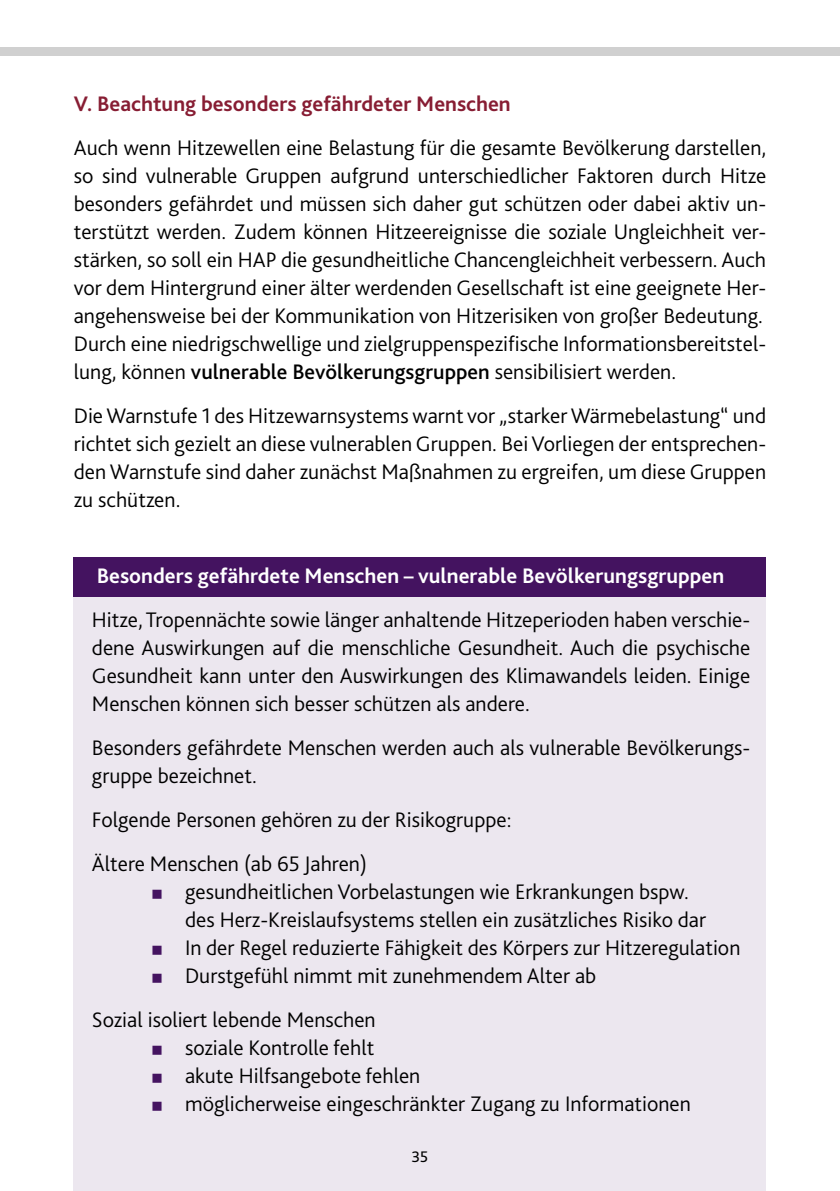
<style>
.page{position:relative;width:840px;height:1191px;background:#fff}
.page>*{position:absolute;margin:0;border:0;box-sizing:border-box;transform-origin:0 0}
.t1{font:300 22px/28px "Bliss 2";color:#000;text-align:justify}
.t2{font:700 22px "Bliss 2";color:#fff}
.t3{font:700 22px "Bliss 2";color:#871d33}
.t4{font:16px "Bliss 2";color:#000}
.s1{font-weight:500}
</style>
<div class="page">
<div style="left:0;top:47px;width:839px;height:8px;background:#d0d0d0"></div>
<div style="left:74px;top:596px;width:691px;height:595px;background:#ece7ef"></div>
<div style="left:74px;top:557px;width:691px;height:39px;background:#441360"></div>
<p class="t3" style="left:74px;top:90px;width:438px">V. Beachtung besonders gefährdeter Menschen</p>
<p class="t1" style="left:74px;top:133px;width:693px">Auch wenn Hitzewellen eine Belastung für die gesamte Bevölkerung darstellen, so sind vulnerable Gruppen aufgrund unterschiedlicher Faktoren durch Hitze besonders gefährdet und müssen sich daher gut schützen oder dabei aktiv un&shy;terstützt werden. Zudem können Hitzeereignisse die soziale Ungleichheit ver&shy;stärken, so soll ein HAP die gesundheitliche Chancengleichheit verbessern. Auch vor dem Hintergrund einer älter werdenden Gesellschaft ist eine geeignete Her&shy;angehensweise bei der Kommunikation von Hitzerisiken von großer Bedeutung.</p>
<p class="t1" style="left:74px;top:329px;width:693px">Durch eine niedrigschwellige und zielgruppenspezifische Informationsbereitstel&shy;lung, können <span class="s1">vulnerable Bevölkerungsgruppen</span> sensibilisiert werden.</p>
<p class="t1" style="left:74px;top:401px;width:693px">Die Warnstufe 1 des Hitzewarnsystems warnt vor „starker Wärmebelastung“ und richtet sich gezielt an diese vulnerablen Gruppen. Bei Vorliegen der entsprechen&shy;den Warnstufe sind daher zunächst Maßnahmen zu ergreifen, um diese Gruppen zu schützen.</p>
<p class="t2" style="left:97px;top:562px;width:628px">Besonders gefährdete Menschen – vulnerable Bevölkerungsgruppen</p>
<p class="t1" style="left:92px;top:605px;width:659px">Hitze, Tropennächte sowie länger anhaltende Hitzeperioden haben verschie&shy;dene Auswirkungen auf die menschliche Gesundheit. Auch die psychische Gesundheit kann unter den Auswirkungen des Klimawandels leiden. Einige Menschen können sich besser schützen als andere.</p>
<p class="t1" style="left:92px;top:733px;width:659px">Besonders gefährdete Menschen werden auch als vulnerable Bevölkerungs&shy;gruppe bezeichnet.</p>
<p class="t1" style="left:92px;top:805px;width:421px">Folgende Personen gehören zu der Risikogruppe:</p>
<p class="t1" style="left:92px;top:849px;width:276px">Ältere Menschen (ab 65 Jahren)</p>
<p class="t1" style="left:185px;top:877px;width:522px">gesundheitlichen Vorbelastungen wie Erkrankungen bspw. des Herz-Kreislaufsystems stellen ein zusätzliches Risiko dar</p>
<p class="t1" style="left:185px;top:933px;width:556px">In der Regel reduzierte Fähigkeit des Körpers zur Hitzeregulation</p>
<p class="t1" style="left:185px;top:961px;width:412px">Durstgefühl nimmt mit zunehmendem Alter ab</p>
<p class="t1" style="left:92px;top:1005px;width:285px">Sozial isoliert lebende Menschen</p>
<p class="t1" style="left:185px;top:1033px;width:191px">soziale Kontrolle fehlt</p>
<p class="t1" style="left:185px;top:1061px;width:237px">akute Hilfsangebote fehlen</p>
<p class="t1" style="left:185px;top:1089px;width:507px">möglicherweise eingeschränkter Zugang zu Informationen</p>
<p class="t4" style="left:411px;top:1146px;width:18px">35</p>
</div>
